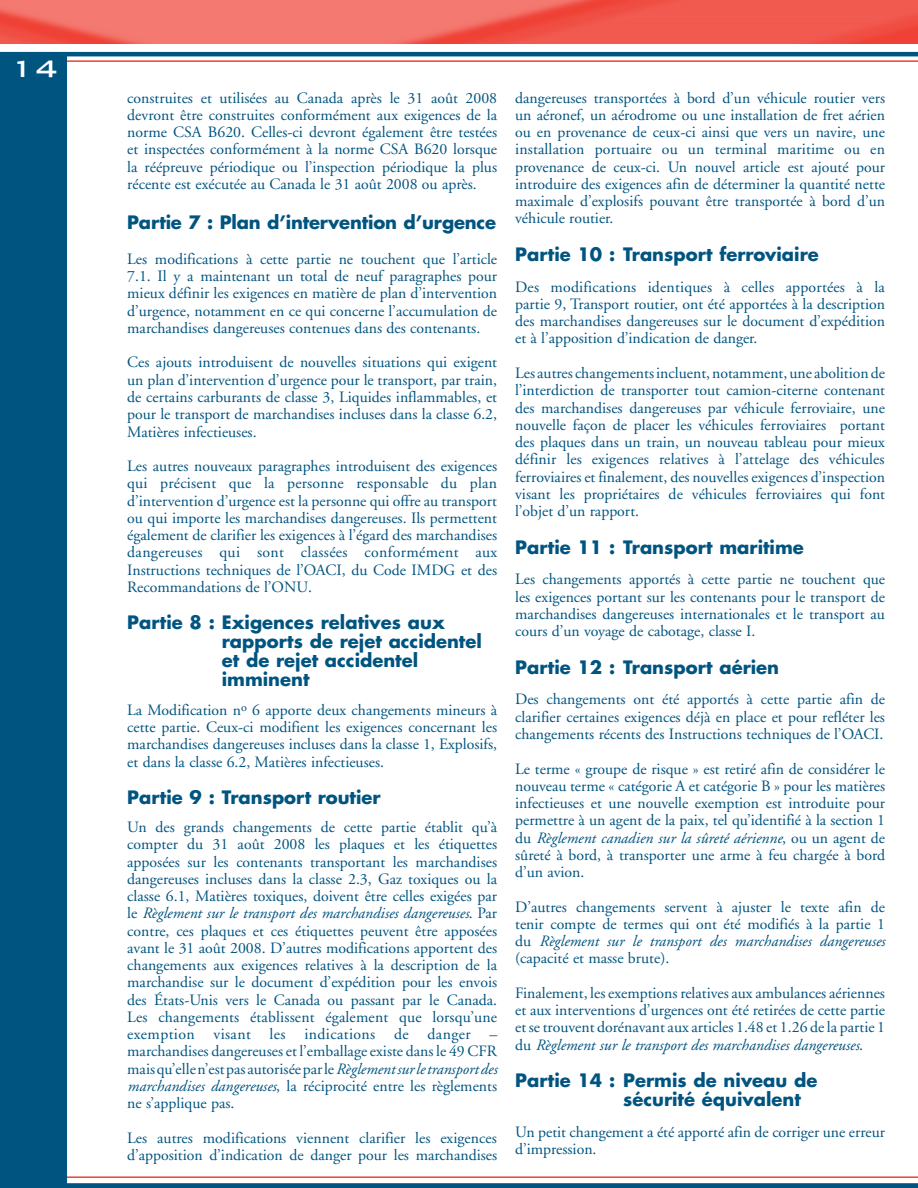
<style>
.page{position:relative;width:918px;height:1188px;background:#fff}
.page>*{position:absolute;margin:0;border:0;box-sizing:border-box;transform-origin:0 0}
.t1{font:500 31.5px "Bank Gothic BT";color:#fff}
.t2{font:700 18px/18.8px "Futura";color:#005480}
.t3{font:15.75px/17.2px "Adobe Garamond";color:#005480;text-align:justify}
.s1{font-style:italic}
</style>
<div class="page">
<hr style="left:29px;top:60px;width:888px;height:2px;background:#ef4135">
<hr style="left:29px;top:1176px;width:888px;height:1px;background:#ef4135">
<img style="left:0;top:0;width:917px;height:44px">
<hr style="left:0;top:52px;width:917px;height:4px;background:#005480">
<svg style="left:66px;top:1182px;width:851px;height:5px;fill:#005480"></svg>
<div style="left:0;top:53px;width:66px;height:1134px;background:#005480"></div>
<h1 class="t1" style="left:10px;top:52px;width:50px">14</h1>
<p class="t3" style="left:127px;top:89px;width:371px">construites et utilisées au Canada après le 31 août 2008 devront être construites conformément aux exigences de la norme CSA B620. Celles-ci devront également être testées et inspectées conformément à la norme CSA B620 lorsque la réépreuve périodique ou l’inspection périodique la plus récente est exécutée au Canada le 31 août 2008 ou après.</p>
<p class="t2" style="left:127px;top:212px;width:370px">Partie 7 : Plan d’intervention d’urgence</p>
<p class="t3" style="left:127px;top:251px;width:371px">Les modifications à cette partie ne touchent que l’article 7.1. Il y a maintenant un total de neuf paragraphes pour mieux définir les exigences en matière de plan d’intervention d’urgence, notamment en ce qui concerne l’accumulation de marchandises dangereuses contenues dans des contenants.</p>
<p class="t3" style="left:127px;top:354px;width:371px">Ces ajouts introduisent de nouvelles situations qui exigent un plan d’intervention d’urgence pour le transport, par train, de certains carburants de classe 3, Liquides inflammables, et pour le transport de marchandises incluses dans la classe 6.2, Matières infectieuses.</p>
<p class="t3" style="left:127px;top:458px;width:371px">Les autres nouveaux paragraphes introduisent des exigences qui précisent que la personne responsable du plan d’intervention d’urgence est la personne qui offre au transport ou qui importe les marchandises dangereuses. Ils permettent également de clarifier les exigences à l’égard des marchandises dangereuses qui sont classées conformément aux Instructions techniques de l’OACI, du Code IMDG et des Recommandations de l’ONU.</p>
<p class="t2" style="left:222px;top:612px;width:261px;text-indent:-94px">Partie 8 : Exigences relatives aux rapports de rejet accidentel et de rejet accidentel imminent</p>
<p class="t3" style="left:127px;top:701px;width:371px">La Modification n<sup>o</sup> 6 apporte deux changements mineurs à cette partie. Ceux-ci modifient les exigences concernant les marchandises dangereuses incluses dans la classe 1, Explosifs, et dans la classe 6.2, Matières infectieuses.</p>
<p class="t2" style="left:127px;top:787px;width:255px">Partie 9 : Transport routier</p>
<p class="t3" style="left:127px;top:818px;width:371px">Un des grands changements de cette partie établit qu’à compter du 31 août 2008 les plaques et les étiquettes apposées sur les contenants transportant les marchandises dangereuses incluses dans la classe 2.3, Gaz toxiques ou la classe 6.1, Matières toxiques, doivent être celles exigées par le <span class="s1">Règlement sur le transport des marchandises dangereuses</span>. Par contre, ces plaques et ces étiquettes peuvent être apposées avant le 31 août 2008. D’autres modifications apportent des changements aux exigences relatives à la description de la marchandise sur le document d’expédition pour les envois des États-Unis vers le Canada ou passant par le Canada.<br>Les changements établissent également que lorsqu’une exemption visant les indications de danger – marchandises dangereuses et l’emballage existe dans le 49 CFR mais qu’elle n’est pas autorisée par le <span class="s1">Règlement sur le transport des marchandises dangereuses</span>, la réciprocité entre les règlements ne s’applique pas.</p>
<p class="t3" style="left:127px;top:1129px;width:371px">Les autres modifications viennent clarifier les exigences d’apposition d’indication de danger pour les marchandises</p>
<p class="t3" style="left:515px;top:89px;width:371px">dangereuses transportées à bord d’un véhicule routier vers un aéronef, un aérodrome ou une installation de fret aérien ou en provenance de ceux-ci ainsi que vers un navire, une installation portuaire ou un terminal maritime ou en provenance de ceux-ci. Un nouvel article est ajouté pour introduire des exigences afin de déterminer la quantité nette maximale d’explosifs pouvant être transportée à bord d’un véhicule routier.</p>
<p class="t2" style="left:515px;top:244px;width:305px">Partie 10 : Transport ferroviaire</p>
<p class="t3" style="left:515px;top:278px;width:371px">Des modifications identiques à celles apportées à la partie 9, Transport routier, ont été apportées à la description des marchandises dangereuses sur le document d’expédition et à l’apposition d’indication de danger.</p>
<p class="t3" style="left:515px;top:365px;width:371px">Les autres changements incluent, notamment, une abolition de l’interdiction de transporter tout camion-citerne contenant des marchandises dangereuses par véhicule ferroviaire, une nouvelle façon de placer les véhicules ferroviaires portant des plaques dans un train, un nouveau tableau pour mieux définir les exigences relatives à l’attelage des véhicules ferroviaires et finalement, des nouvelles exigences d’inspection visant les propriétaires de véhicules ferroviaires qui font l’objet d’un rapport.</p>
<p class="t2" style="left:515px;top:537px;width:290px">Partie 11 : Transport maritime</p>
<p class="t3" style="left:515px;top:571px;width:371px">Les changements apportés à cette partie ne touchent que les exigences portant sur les contenants pour le transport de marchandises dangereuses internationales et le transport au cours d’un voyage de cabotage, classe I.</p>
<p class="t2" style="left:515px;top:657px;width:265px">Partie 12 : Transport aérien</p>
<p class="t3" style="left:515px;top:691px;width:371px">Des changements ont été apportés à cette partie afin de clarifier certaines exigences déjà en place et pour refléter les changements récents des Instructions techniques de l’OACI.</p>
<p class="t3" style="left:515px;top:760px;width:371px">Le terme « groupe de risque » est retiré afin de considérer le nouveau terme « catégorie A et catégorie B » pour les matières infectieuses et une nouvelle exemption est introduite pour permettre à un agent de la paix, tel qu’identifié à la section 1 du <span class="s1">Règlement canadien sur la sûreté aérienne</span>, ou un agent de sûreté à bord, à transporter une arme à feu chargée à bord d’un avion.</p>
<p class="t3" style="left:515px;top:898px;width:371px">D’autres changements servent à ajuster le texte afin de tenir compte de termes qui ont été modifiés à la partie 1 du <span class="s1">Règlement sur le transport des marchandises dangereuses </span>(capacité et masse brute).</p>
<p class="t3" style="left:515px;top:984px;width:371px">Finalement, les exemptions relatives aux ambulances aériennes et aux interventions d’urgences ont été retirées de cette partie et se trouvent dorénavant aux articles 1.48 et 1.26 de la partie 1 du <span class="s1">Règlement sur le transport des marchandises dangereuses</span>.</p>
<p class="t2" style="left:623px;top:1070px;width:196px;text-indent:-108px">Partie 14 : Permis de niveau de sécurité équivalent</p>
<p class="t3" style="left:515px;top:1123px;width:371px">Un petit changement a été apporté afin de corriger une erreur d’impression.</p>
</div>
